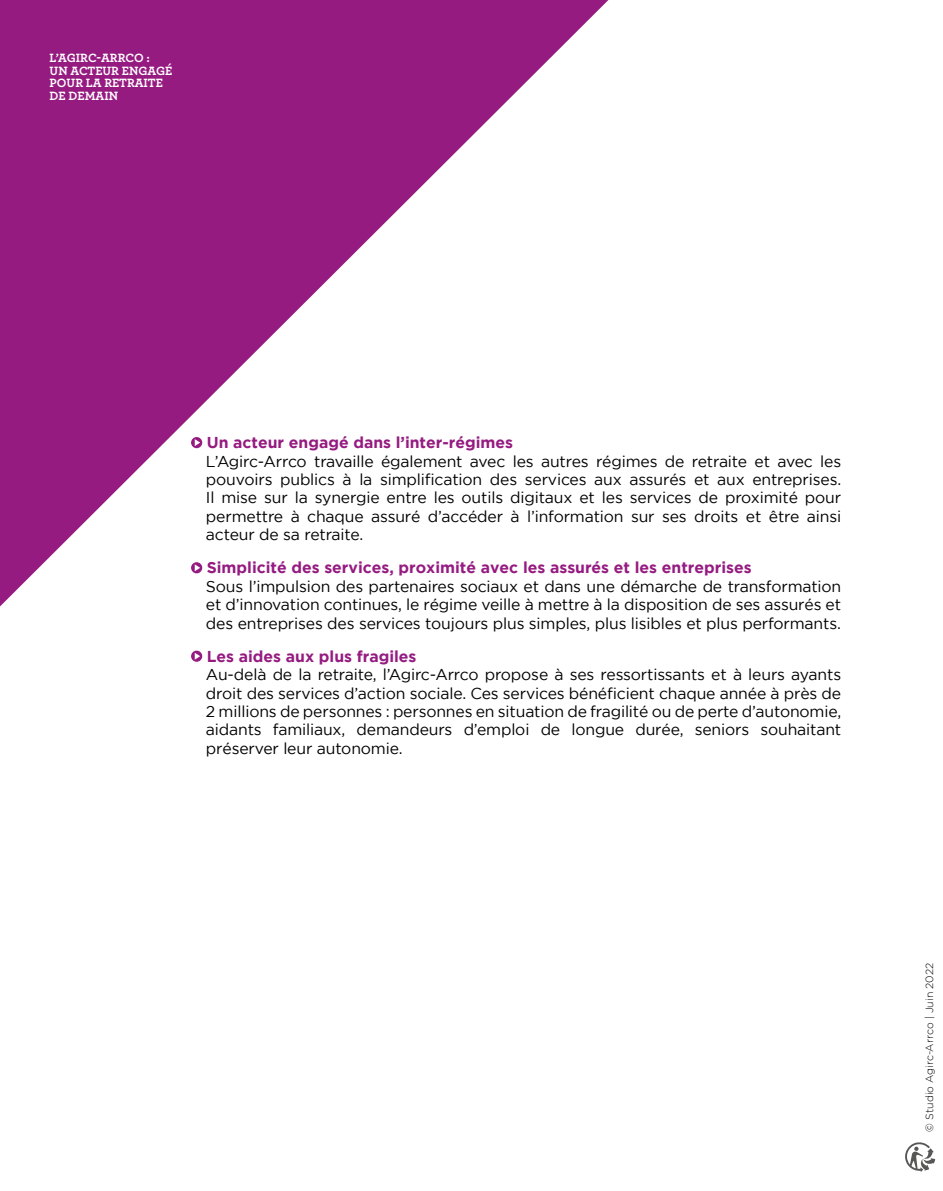
<style>
.page{position:relative;width:943px;height:1191px;background:#fff}
.page>*{position:absolute;margin:0;border:0;box-sizing:border-box;transform-origin:0 0}
.t1{font:15.75px/18.4px "Gotham";letter-spacing:-.01em;color:#000;text-align:justify}
.t2{font:700 15.75px "Gotham";color:#951b81}
.t3{font:700 12.6px/12.6px "Archer";color:#fff}
.t4{font:300 10.5px "Gotham";color:#000}
</style>
<div class="page">
<svg style="left:191px;top:650px;width:11px;height:12px"></svg>
<svg style="left:195px;top:652px;width:5px;height:7px"></svg>
<svg style="left:0;top:0;width:608px;height:606px;fill:#951b81"></svg>
<svg style="left:905px;top:1142px;width:30px;height:30px"></svg>
<p class="t3" style="left:50px;top:51px;width:124px">L’AGIRC-ARRCO :<br>UN ACTEUR ENGAGÉ<br>POUR LA RETRAITE<br>DE DEMAIN</p>
<p class="t2" style="left:207px;top:433px;width:308px">Un acteur engagé dans l’inter-régimes</p>
<p class="t1" style="left:206px;top:451px;width:636px">L’Agirc-Arrco travaille également avec les autres régimes de retraite et avec les pouvoirs publics à la simplification des services aux assurés et aux entreprises.<br>Il mise sur la synergie entre les outils digitaux et les services de proximité pour permettre à chaque assuré d’accéder à l’information sur ses droits et être ainsi acteur de sa retraite.</p>
<p class="t2" style="left:207px;top:558px;width:546px">Simplicité des services, proximité avec les assurés et les entreprises</p>
<p class="t1" style="left:206px;top:577px;width:637px">Sous l’impulsion des partenaires sociaux et dans une démarche de transformation et d’innovation continues, le régime veille à mettre à la disposition de ses assurés et des entreprises des services toujours plus simples, plus lisibles et plus performants.</p>
<p class="t2" style="left:207px;top:647px;width:211px">Les aides aux plus fragiles</p>
<p class="t1" style="left:206px;top:665px;width:637px">Au-delà de la retraite, l’Agirc-Arrco propose à ses ressortissants et à leurs ayants droit des services d’action sociale. Ces services bénéficient chaque année à près de 2 millions de personnes : personnes en situation de fragilité ou de perte d’autonomie, aidants familiaux, demandeurs d’emploi de longue durée, seniors souhaitant préserver leur autonomie.</p>
<p class="t4" style="left:923px;top:1131px;width:170px;rotate:-90deg">© Studio Agirc-Arrco | Juin 2022</p>
</div>
